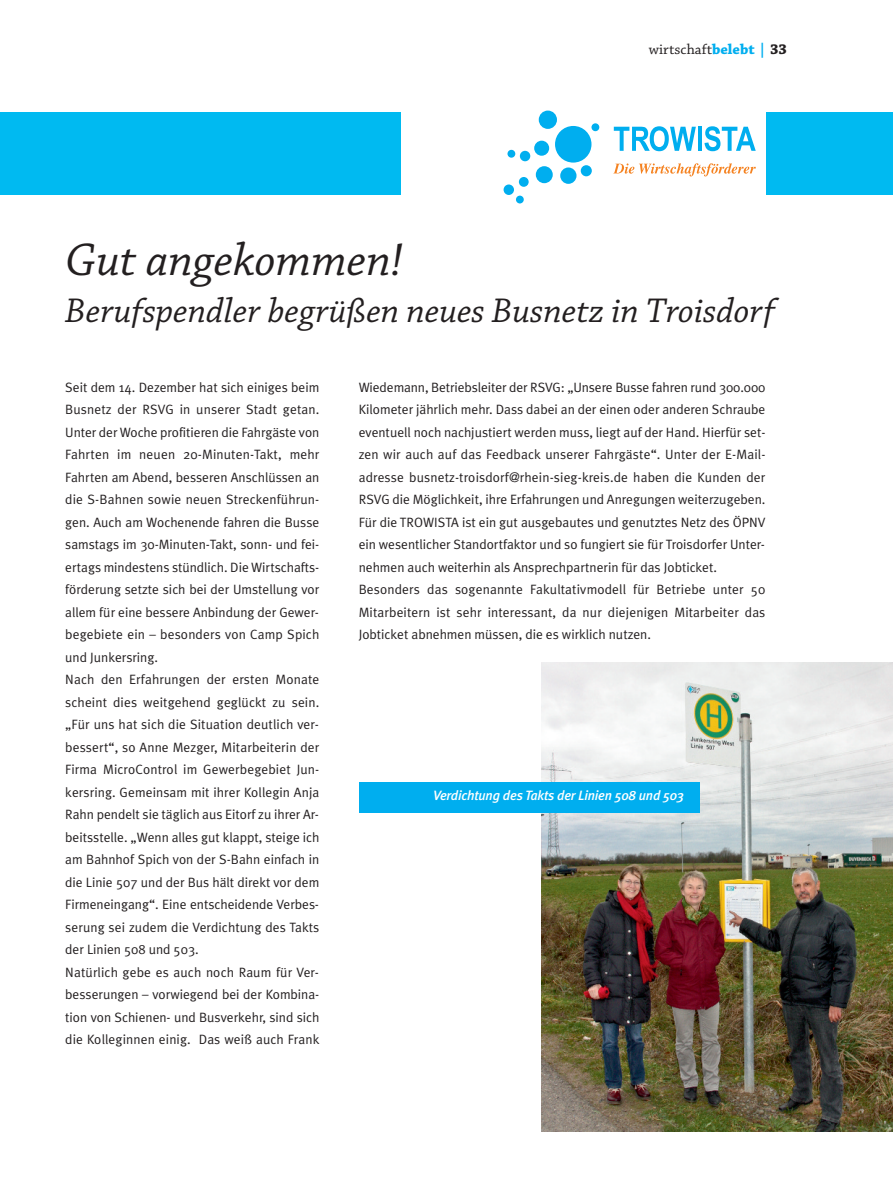
<style>
.page{position:relative;width:893px;height:1191px;background:#fff}
.page>*{position:absolute;margin:0;border:0;box-sizing:border-box;transform-origin:0 0}
.t1{font:italic 48px "Chaparral Pro";letter-spacing:.005em;color:#231f20}
.t2{font:italic 36px "Chaparral Pro";color:#231f20}
.t3{font:15px "Chaparral Pro";color:#231f20}
.t4{font:13.5px/22.5px "Meta Plus Normal";color:#231f20}
.t5{font:italic 500 13.5px "Meta Plus";letter-spacing:-.015em;color:#fff}
.s1{font-weight:700;color:#00aeef}
.s2{font-weight:700}
</style>
<div class="page">
<div style="left:0;top:112px;width:893px;height:83px;background:#00baf1"></div>
<div style="left:401px;top:100px;width:365px;height:112px;background:#fff"></div>
<div style="left:507px;top:150px;width:8px;height:8px;background:#00aeef;border-radius:50%"></div>
<div style="left:520px;top:151px;width:10px;height:10px;background:#00aeef;border-radius:50%"></div>
<div style="left:534px;top:141px;width:15px;height:15px;background:#00aeef;border-radius:50%"></div>
<div style="left:539px;top:111px;width:18px;height:18px;background:#00aeef;border-radius:50%"></div>
<div style="left:555px;top:126px;width:36px;height:37px;background:#00aeef;border-radius:50%"></div>
<div style="left:536px;top:166px;width:17px;height:17px;background:#00aeef;border-radius:50%"></div>
<div style="left:519px;top:177px;width:10px;height:10px;background:#00aeef;border-radius:50%"></div>
<div style="left:504px;top:184px;width:10px;height:11px;background:#00aeef;border-radius:50%"></div>
<div style="left:516px;top:196px;width:8px;height:7px;background:#00aeef;border-radius:50%"></div>
<div style="left:560px;top:167px;width:16px;height:17px;background:#00aeef;border-radius:50%"></div>
<div style="left:581px;top:165px;width:11px;height:11px;background:#00aeef;border-radius:50%"></div>
<div style="left:591px;top:123px;width:8px;height:8px;background:#00aeef;border-radius:50%"></div>
<svg style="left:614px;top:126px;width:82px;height:25px"></svg>
<hr style="left:698px;top:127px;width:4px;height:24px;background:#00aeef">
<svg style="left:704px;top:126px;width:52px;height:25px"></svg>
<svg style="left:613px;top:163px;width:143px;height:13px"></svg>
<img style="left:542px;top:662px;width:351px;height:469px">
<div style="left:359px;top:781px;width:340px;height:31px;background:#00aeef"></div>
<p class="t3" style="left:649px;top:44px;width:139px">wirtschaft<span class="s1">belebt |</span> <span class="s2">33</span></p>
<h1 class="t1" style="left:65px;top:242px;width:339px">Gut angekommen!</h1>
<h2 class="t2" style="left:65px;top:297px;width:711px">Berufspendler begrüßen neues Busnetz in Troisdorf</h2>
<p class="t4" style="left:65px;top:376px;width:256px">Seit dem 14. Dezember hat sich einiges beim Busnetz der RSVG in unserer Stadt getan.<br>Unter der Woche profitieren die Fahrgäste von Fahrten im neuen 20-Minuten-Takt, mehr Fahrten am Abend, besseren Anschlüssen an die S-Bahnen sowie neuen Streckenführun&shy;gen. Auch am Wochenende fahren die Busse samstags im 30-Minuten-Takt, sonn- und fei&shy;ertags mindestens stündlich. Die Wirtschafts&shy;förderung setzte sich bei der Umstellung vor allem für eine bessere Anbindung der Gewer&shy;begebiete ein – besonders von Camp Spich und Junkersring.<br>Nach den Erfahrungen der ersten Monate scheint dies weitgehend geglückt zu sein. „Für uns hat sich die Situation deutlich ver&shy;bessert“, so Anne Mezger, Mitarbeiterin der Firma MicroControl im Gewerbegebiet Jun&shy;kersring. Gemeinsam mit ihrer Kollegin Anja Rahn pendelt sie täglich aus Eitorf zu ihrer Ar&shy;beitsstelle. „Wenn alles gut klappt, steige ich am Bahnhof Spich von der S-Bahn einfach in die Linie 507 und der Bus hält direkt vor dem Firmeneingang“. Eine entscheidende Verbes&shy;serung sei zudem die Verdichtung des Takts der Linien 508 und 503.<br>Natürlich gebe es auch noch Raum für Ver&shy;besserungen – vorwiegend bei der Kombina&shy;tion von Schienen- und Busverkehr, sind sich die Kolleginnen einig. Das weiß auch Frank</p>
<p class="t4" style="left:359px;top:376px;width:408px">Wiedemann, Betriebsleiter der RSVG: „Unsere Busse fahren rund 300.000<br>Kilometer jährlich mehr. Dass dabei an der einen oder anderen Schraube eventuell noch nachjustiert werden muss, liegt auf der Hand. Hierfür set&shy;zen wir auch auf das Feedback unserer Fahrgäste“. Unter der E-Mail&shy;adresse busnetz-troisdorf@rhein-sieg-kreis.de haben die Kunden der RSVG die Möglichkeit, ihre Erfahrungen und Anregungen weiterzugeben.<br>Für die TROWISTA ist ein gut ausgebautes und genutztes Netz des ÖPNV ein wesentlicher Standortfaktor und so fungiert sie für Troisdorfer Unter&shy;nehmen auch weiterhin als Ansprechpartnerin für das Jobticket.<br>Besonders das sogenannte Fakultativmodell für Betriebe unter 50<br>Mitarbeitern ist sehr interessant, da nur diejenigen Mitarbeiter das Jobticket abnehmen müssen, die es wirklich nutzen.</p>
<p class="t5" style="left:433px;top:787px;width:252px">Verdichtung des Takts der Linien 508 und 503</p>
</div>
